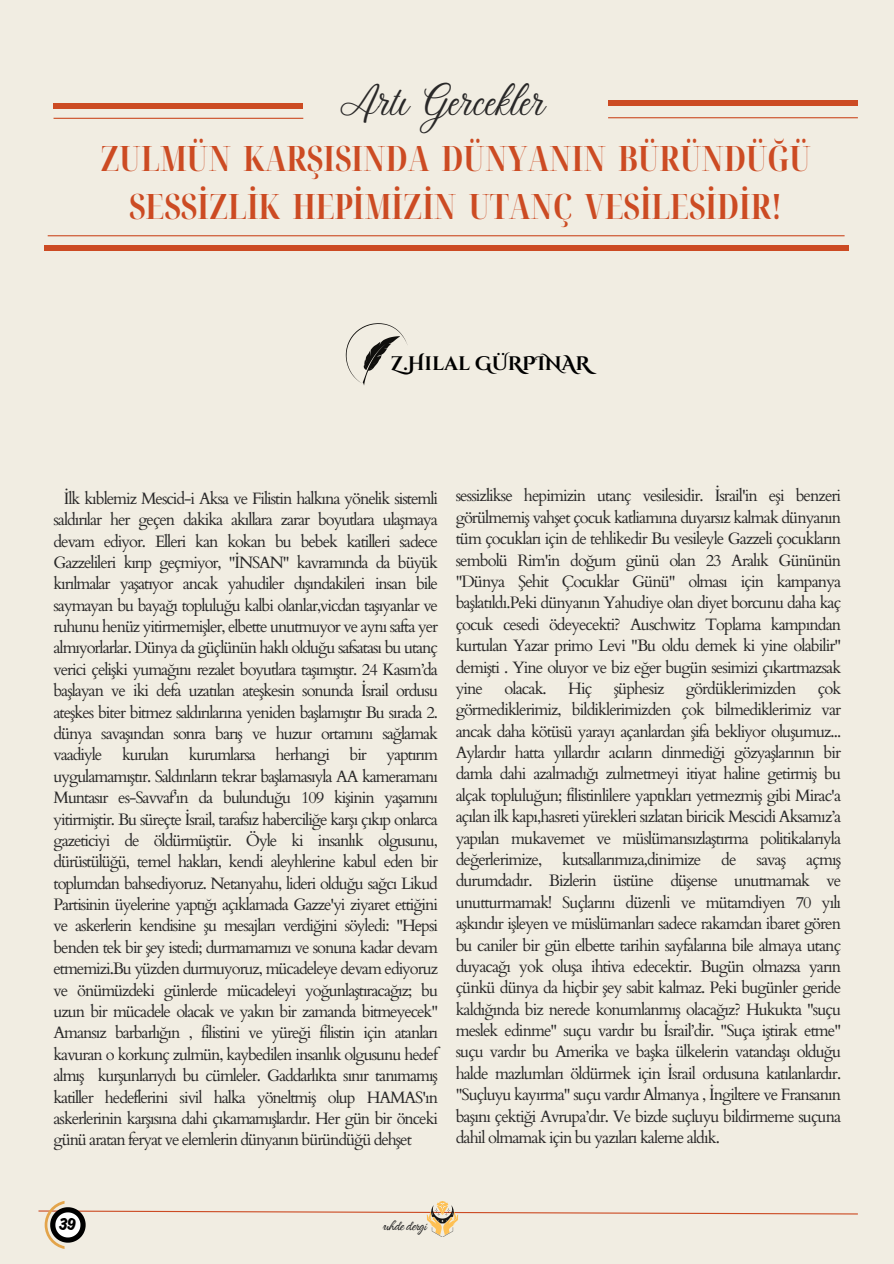
<style>
.page{position:relative;width:894px;height:1264px;background:#fff}
.page>*{position:absolute;margin:0;border:0;box-sizing:border-box;transform-origin:0 0}
.t1{font:45px "Stoic";color:#292828}
.t2{font:700 extra-condensed 34.95px/48.3px "Noto Serif Display";color:#cc4b23;text-align:center}
.t3{font:700 19.5px "Cinzel Decorative";color:#000}
.t4{font:18px "Ahkio";color:#000}
.t5{font:16.5px/21.3px "Cardo";letter-spacing:-.06em;color:#292828;text-align:justify}
.t6{font:13.8px "Angeletta";letter-spacing:-.025em;color:#222}
</style>
<div class="page">
<div style="left:0;top:0;width:893px;height:1263px;background:#f1ede2"></div>
<hr style="left:48px;top:235px;width:796px;height:1px;background:#cc4b23">
<div style="left:45px;top:245px;width:803px;height:5px;background:#cc4b23"></div>
<hr style="left:53px;top:118px;width:250px;height:1px;background:#cc4b23">
<div style="left:53px;top:103px;width:250px;height:6px;background:#cc4b23"></div>
<hr style="left:608px;top:117px;width:249px;height:1px;background:#cc4b23">
<div style="left:608px;top:100px;width:249px;height:6px;background:#cc4b23"></div>
<svg style="left:346px;top:323px;width:61px;height:62px"></svg>
<svg style="left:38px;top:1201px;width:820px;height:47px"></svg>
<p class="t1" style="left:340px;top:79px;width:205px">Artı Gercekler</p>
<h1 class="t2" style="left:100px;top:133px;width:712px">ZULMÜN KARŞISINDA DÜNYANIN BÜRÜNDÜĞÜ<br>SESSİZLİK HEPİMİZİN UTANÇ VESİLESİDİR!</h1>
<p class="t3" style="left:391px;top:350px;width:200px">Z.Hilal GÜRPINAR</p>
<p class="t5" style="left:53px;top:488px;width:386px;text-indent:10px">İlk kıblemiz Mescid-i Aksa ve Filistin halkına yönelik sistemli saldırılar her geçen dakika akıllara zarar boyutlara ulaşmaya devam ediyor. Elleri kan kokan bu bebek katilleri sadece Gazzelileri kırıp geçmiyor, "İNSAN" kavramında da büyük kırılmalar yaşatıyor ancak yahudiler dışındakileri insan bile saymayan bu bayağı topluluğu kalbi olanlar,vicdan taşıyanlar ve ruhunu henüz yitirmemişler, elbette unutmuyor ve aynı safta yer almıyorlarlar. Dünya da güçlünün haklı olduğu safsatası bu utanç verici çelişki yumağını rezalet boyutlara taşımıştır. 24 Kasım’da başlayan ve iki defa uzatılan ateşkesin sonunda İsrail ordusu ateşkes biter bitmez saldırılarına yeniden başlamıştır Bu sırada 2. dünya savaşından sonra barış ve huzur ortamını sağlamak vaadiyle kurulan kurumlarsa herhangi bir yaptırım uygulamamıştır. Saldırıların tekrar başlamasıyla AA kameramanı Muntasır es-Savvaf’ın da bulunduğu 109 kişinin yaşamını yitirmiştir. Bu süreçte İsrail, tarafsız haberciliğe karşı çıkıp onlarca gazeticiyi de öldürmüştür. Öyle ki insanlık olgusunu, dürüstülüğü, temel hakları, kendi aleyhlerine kabul eden bir toplumdan bahsediyoruz. Netanyahu, lideri olduğu sağcı Likud Partisinin üyelerine yaptığı açıklamada Gazze'yi ziyaret ettiğini ve askerlerin kendisine şu mesajları verdiğini söyledi: "Hepsi benden tek bir şey istedi; durmamamızı ve sonuna kadar devam etmemizi.Bu yüzden durmuyoruz, mücadeleye devam ediyoruz ve önümüzdeki günlerde mücadeleyi yoğunlaştıracağız; bu uzun bir mücadele olacak ve yakın bir zamanda bitmeyecek" Amansız barbarlığın , filistini ve yüreği filistin için atanları kavuran o korkunç zulmün, kaybedilen insanlık olgusunu hedef almış kurşunlarıydı bu cümleler. Gaddarlıkta sınır tanımamış katiller hedeflerini sivil halka yöneltmiş olup HAMAS'ın askerlerinin karşısına dahi çıkamamışlardır. Her gün bir önceki günü aratan feryat ve elemlerin dünyanın büründüğü dehşet</p>
<h2 class="t5" style="left:455px;top:485px;width:387px">sessizlikse hepimizin utanç vesilesidir. İsrail'in eşi benzeri görülmemiş vahşet çocuk katliamına duyarsız kalmak dünyanın tüm çocukları için de tehlikedir Bu vesileyle Gazzeli çocukların sembolü Rim'in doğum günü olan 23 Aralık Gününün "Dünya Şehit Çocuklar Günü" olması için kampanya başlatıldı.Peki dünyanın Yahudiye olan diyet borcunu daha kaç çocuk cesedi ödeyecekti? Auschwitz Toplama kampından kurtulan Yazar primo Levi "Bu oldu demek ki yine olabilir" demişti . Yine oluyor ve biz eğer bugün sesimizi çıkartmazsak yine</h2>
<h2 class="t5" style="left:455px;top:678px;width:387px;text-indent:362px">çok görmediklerimiz, bildiklerimizden çok bilmediklerimiz var ancak daha kötüsü yarayı açanlardan şifa bekliyor oluşumuz...<br>Aylardır hatta yıllardır acıların dinmediği gözyaşlarının bir damla dahi azalmadığı zulmetmeyi itiyat haline getirmiş bu alçak topluluğun; filistinlilere yaptıkları yetmezmiş gibi Mirac'a açılan ilk kapı,hasreti yürekleri sızlatan biricik Mescidi Aksamız’a yapılan mukavemet ve müslümansızlaştırma politikalarıyla değerlerimize, kutsallarımıza,dinimize de savaş açmış durumdadır. Bizlerin üstüne düşense unutmamak ve unutturmamak! Suçlarını düzenli ve mütamdiyen 70 yılı aşkındır işleyen ve müslümanları sadece rakamdan ibaret gören bu caniler bir gün elbette tarihin sayfalarına bile almaya utanç duyacağı yok oluşa ihtiva edecektir. Bugün olmazsa yarın çünkü dünya da hiçbir şey sabit kalmaz. Peki bugünler geride kaldığında biz nerede konumlanmış olacağız? Hukukta "suçu meslek edinme" suçu vardır bu İsrail’dir. "Suça iştirak etme" suçu vardır bu Amerika ve başka ülkelerin vatandaşı olduğu halde mazlumları öldürmek için İsrail ordusuna katılanlardır. "Suçluyu kayırma" suçu vardır Almanya , İngiltere ve Fransanın başını çektiği Avrupa’dır. Ve bizde suçluyu bildirmeme suçuna dahil olmamak için bu yazıları kaleme aldık.</h2>
<h2 class="t5" style="left:504px;top:678px;width:44px">olacak.</h2>
<h2 class="t5" style="left:568px;top:678px;width:26px">Hiç</h2>
<h2 class="t5" style="left:613px;top:678px;width:52px">şüphesiz</h2>
<h2 class="t5" style="left:685px;top:678px;width:112px">gördüklerimizden</h2>
<p class="t4" style="left:59px;top:1213px;width:18px">39</p>
<h3 class="t6" style="left:382px;top:1216px;width:45px">uhde dergi</h3>
</div>
